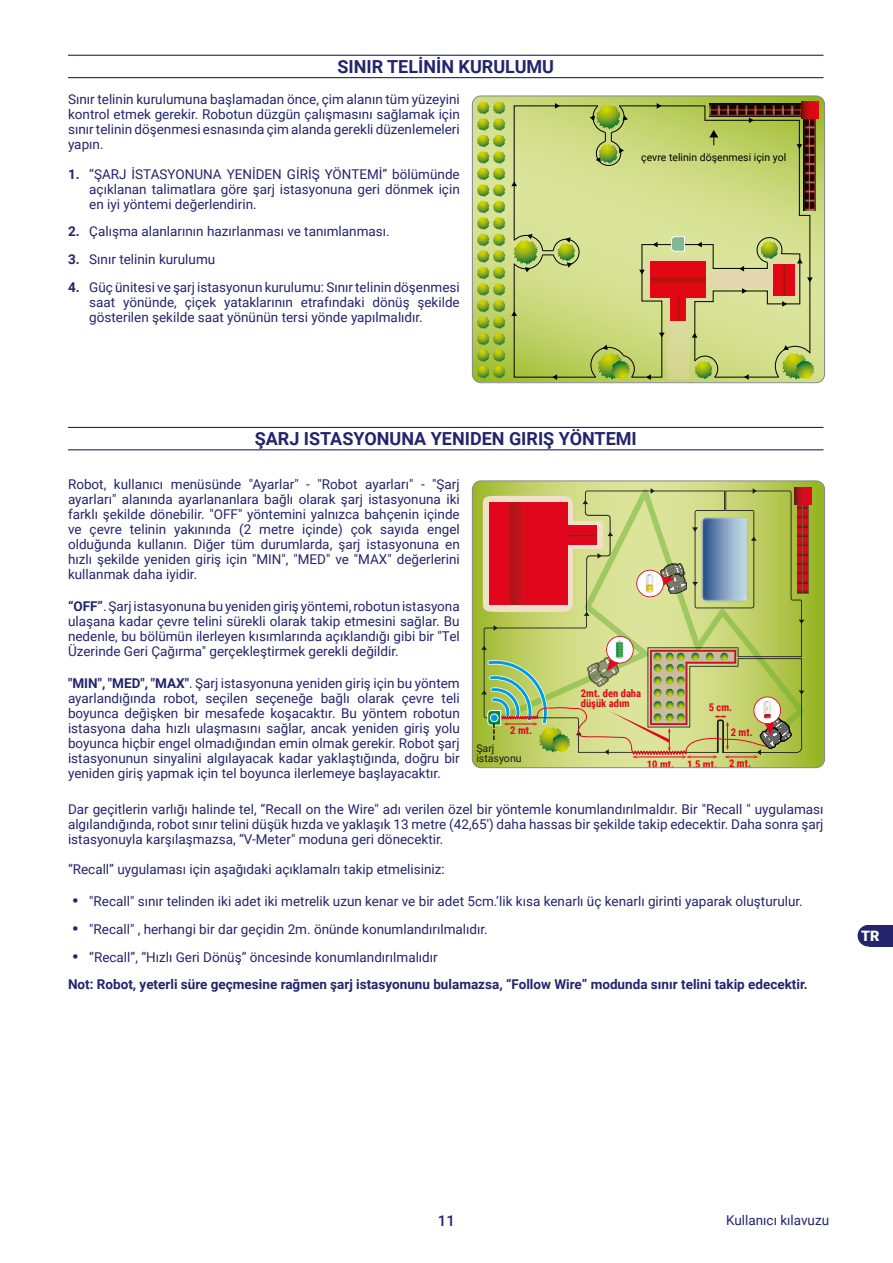
<style>
.page{position:relative;width:893px;height:1263px;background:#fff}
.page>*{position:absolute;margin:0;border:0;box-sizing:border-box;transform-origin:0 0}
.t1{font:700 18px "Roboto";color:#24246c}
.t2{font:500 15px "Roboto";color:#24246c}
.t3{font:900 14.4px "Roboto";color:#fff}
.t4{font:13.5px/15px "Roboto";color:#24246c;text-align:justify}
.t5{font:700 13.5px/27.8px "Roboto";color:#24246c}
.t6{font:700 10.65px/10.6px "Roboto Condensed";color:#e2061c}
.t7{font:10.65px/10.6px "Roboto";color:#1b181c}
.t8{font:10.5px "Roboto";color:#000}
.s1{font-weight:700}
.s2{font-weight:700;font-size:18px}
.s3{font-size:18px}
.s4{font-weight:400}
</style>
<div class="page">
<div style="left:868px;top:925px;width:25px;height:21px;background:#24246c"></div>
<div style="left:858px;top:925px;width:21px;height:21px;background:#24246c;border-radius:50%"></div>
<hr style="left:68px;top:55px;width:755px;height:1px;background:#24246c">
<hr style="left:68px;top:77px;width:755px;height:1px;background:#24246c">
<hr style="left:68px;top:427px;width:755px;height:1px;background:#24246c">
<hr style="left:68px;top:449px;width:755px;height:1px;background:#24246c">
<svg style="left:472px;top:96px;width:353px;height:286px;background:#c4d472"></svg>
<div style="left:804px;top:117px;width:12px;height:93px;background:#46453e"></div>
<svg style="left:801px;top:101px;width:17px;height:17px"></svg>
<svg style="left:477px;top:101px;width:28px;height:277px;background:#a8c24e"></svg>
<svg style="left:511px;top:103px;width:304px;height:277px;background:#c2c576"></svg>
<div style="left:472px;top:96px;width:353px;height:287px;border:1px solid #878787;border-radius:9px"></div>
<svg style="left:472px;top:482px;width:353px;height:286px;background:#acc249"></svg>
<svg style="left:807px;top:504px;width:1px;height:90px"></svg>
<div style="left:794px;top:487px;width:17px;height:17px;background:#e2071c"></div>
<svg style="left:481px;top:488px;width:326px;height:270px;background:#beb06f"></svg>
<div style="left:472px;top:480px;width:353px;height:288px;border:1px solid #878787;border-radius:9px"></div>
<h1 class="t1" style="left:337px;top:54px;width:218px">SINIR TELİNİN KURULUMU</h1>
<p class="t4" style="left:68px;top:91px;width:393px">Sınır telinin kurulumuna başlamadan önce, çim alanın tüm yüzeyini kontrol etmek gerekir. Robotun düzgün çalışmasını sağlamak için sınır telinin döşenmesi esnasında çim alanda gerekli düzenlemeleri yapın.</p>
<p class="t4" style="left:89px;top:166px;width:372px;text-indent:-21px"><span class="s1">1.</span> “ŞARJ İSTASYONUNA YENİDEN GİRİŞ YÖNTEMİ” bölümünde açıklanan talimatlara göre şarj istasyonuna geri dönmek için en iyi yöntemi değerlendirin.</p>
<p class="t4" style="left:68px;top:224px;width:323px"><span class="s1">2.</span> Çalışma alanlarının hazırlanması ve tanımlanması.</p>
<p class="t4" style="left:68px;top:251px;width:149px"><span class="s1">3.</span> Sınır telinin kurulumu</p>
<p class="t4" style="left:89px;top:279px;width:372px;text-indent:-21px"><span class="s1">4.</span> Güç ünitesi ve şarj istasyonun kurulumu: Sınır telinin döşenmesi saat yönünde, çiçek yataklarının etrafındaki dönüş şekilde gösterilen şekilde saat yönünün tersi yönde yapılmalıdır.</p>
<p class="t8" style="left:641px;top:149px;width:146px">çevre telinin döşenmesi için yol</p>
<h1 class="t1" style="left:255px;top:426px;width:384px">ŞARJ ISTASYONUNA YENIDEN GIRIŞ YÖNTEMI</h1>
<p class="t4" style="left:68px;top:476px;width:393px">Robot, kullanıcı menüsünde "Ayarlar" - "Robot ayarları" - "Şarj ayarları" alanında ayarlananlara bağlı olarak şarj istasyonuna iki farklı şekilde dönebilir. "OFF" yöntemini yalnızca bahçenin içinde ve çevre telinin yakınında (2 metre içinde) çok sayıda engel olduğunda kullanın. Diğer tüm durumlarda, şarj istasyonuna en hızlı şekilde yeniden giriş için "MIN", "MED" ve "MAX" değerlerini kullanmak daha iyidir.</p>
<p class="t4" style="left:68px;top:598px;width:393px"><span class="s1">“OFF”</span>. Şarj istasyonuna bu yeniden giriş yöntemi, robotun istasyona ulaşana kadar çevre telini sürekli olarak takip etmesini sağlar. Bu nedenle, bu bölümün ilerleyen kısımlarında açıklandığı gibi bir "Tel Üzerinde Geri Çağırma" gerçekleştirmek gerekli değildir.</p>
<p class="t4" style="left:68px;top:675px;width:393px"><span class="s1">"MIN", "MED", "MAX"</span>. Şarj istasyonuna yeniden giriş için bu yöntem ayarlandığında robot, seçilen seçeneğe bağlı olarak çevre teli boyunca değişken bir mesafede koşacaktır. Bu yöntem robotun istasyona daha hızlı ulaşmasını sağlar, ancak yeniden giriş yolu boyunca hiçbir engel olmadığından emin olmak gerekir. Robot şarj istasyonunun sinyalini algılayacak kadar yaklaştığında, doğru bir yeniden giriş yapmak için tel boyunca ilerlemeye başlayacaktır.</p>
<p class="t6" style="left:581px;top:687px;width:62px">2mt. den daha düşük adım</p>
<p class="t6" style="left:709px;top:702px;width:25px">5 cm.</p>
<p class="t6" style="left:510px;top:725px;width:23px">2 mt.</p>
<p class="t6" style="left:731px;top:727px;width:23px">2 mt.</p>
<p class="t6" style="left:647px;top:758px;width:106px">10 mt. 1,5 mt. 2 mt.</p>
<p class="t7" style="left:476px;top:742px;width:47px">Şarj istasyonu</p>
<p class="t4" style="left:68px;top:801px;width:757px">Dar geçitlerin varlığı halinde tel, “Recall on the Wire" adı verilen özel bir yöntemle konumlandırılmaldır. Bir "Recall " uygulaması algılandığında, robot sınır telini düşük hızda ve yaklaşık 13 metre (42,65') daha hassas bir şekilde takip edecektir. Daha sonra şarj istasyonuyla karşılaşmazsa, “V-Meter" moduna geri dönecektir.</p>
<p class="t4" style="left:68px;top:861px;width:378px">“Recall” uygulaması için aşağıdaki açıklamalrı takip etmelisiniz:</p>
<p class="t4" style="left:72px;top:893px;width:732px"><span class="s2">•</span> "Recall" sınır telinden iki adet iki metrelik uzun kenar ve bir adet 5cm.’lik kısa kenarlı üç kenarlı girinti yaparak oluşturulur.</p>
<p class="t4" style="left:72px;top:921px;width:417px"><span class="s2">•</span> "Recall" , herhangi bir dar geçidin 2m. önünde konumlandırılmalıdır.</p>
<p class="t5" style="left:68px;top:942px;width:741px;text-indent:4px"><span class="s3">•</span> <span class="s4">“Recall”, “Hızlı Geri Dönüş” öncesinde konumlandırılmalıdır<br></span>Not: Robot, yeterli süre geçmesine rağmen şarj istasyonunu bulamazsa, “Follow Wire” modunda sınır telini takip edecektir.</p>
<p class="t3" style="left:861px;top:926px;width:20px">TR</p>
<p class="t2" style="left:438px;top:1210px;width:19px">11</p>
<p class="t4" style="left:726px;top:1212px;width:104px">Kullanıcı kılavuzu</p>
</div>
